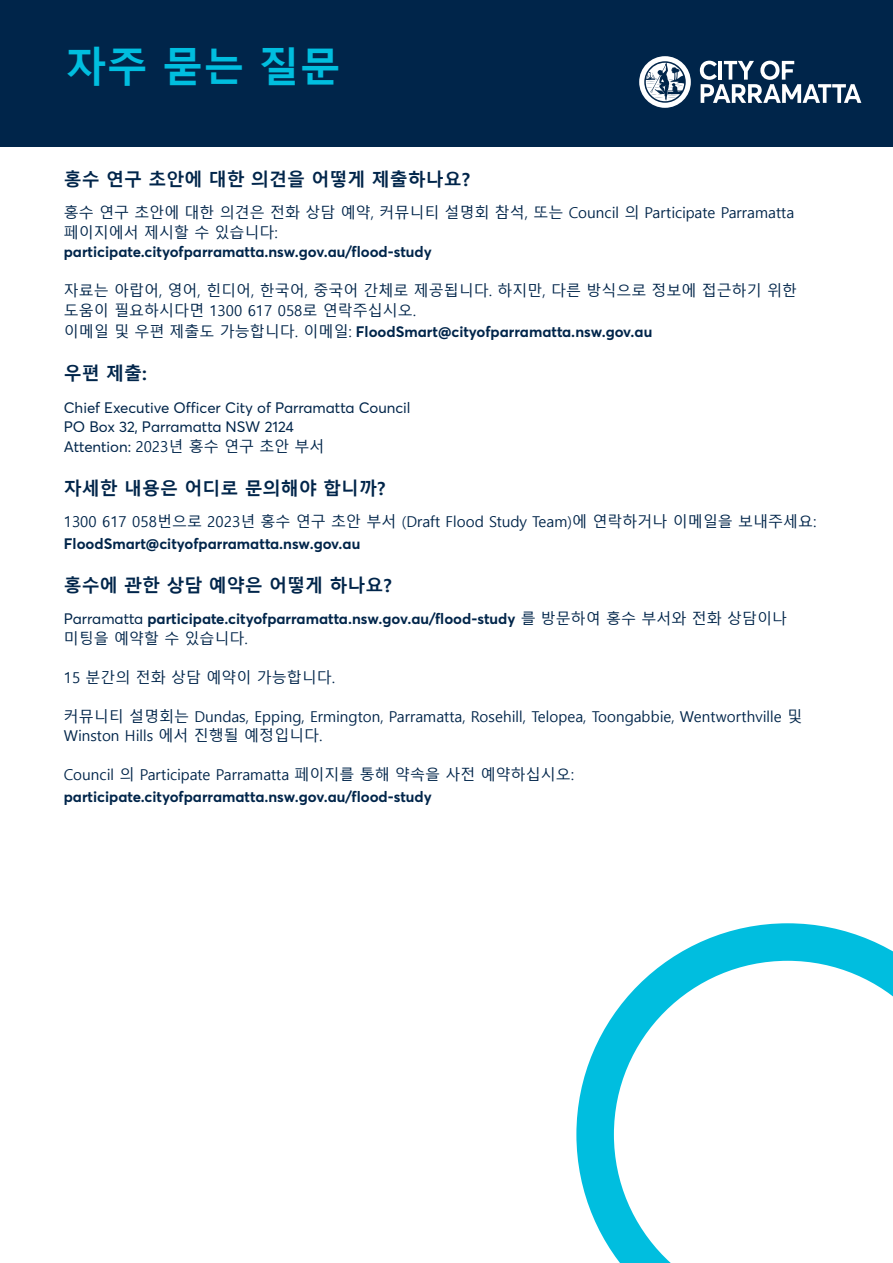
<style>
.page{position:relative;width:893px;height:1263px;background:#fff}
.page>*{position:absolute;margin:0;border:0;box-sizing:border-box;transform-origin:0 0}
.t1{font:700 41.1px "Malgun Gothic";color:#00bedf}
.t2{font:700 18px "Malgun Gothic";color:#00254a}
.t3{font:15px/19.5px "Malgun Gothic";color:#00254a}
.t4{font:700 15px "Parramatta";color:#00254a}
.t5{font:15px/19.5px "Parramatta";color:#00254a}
.s1{font-family:"Malgun Gothic";font-weight:400}
.s2{font-family:"Parramatta"}
.s3{font-weight:400}
</style>
<div class="page">
<div style="left:0;top:0;width:893px;height:147px;background:#00254a"></div>
<svg style="left:700px;top:61px;width:161px;height:42px"></svg>
<svg style="left:639px;top:56px;width:52px;height:52px"></svg>
<svg style="left:576px;top:923px;width:317px;height:340px"></svg>
<h1 class="t1" style="left:66px;top:42px;width:277px">자주 묻는 질문</h1>
<p class="t2" style="left:64px;top:169px;width:408px">홍수 연구 초안에 대한 의견을 어떻게 제출하나요?</p>
<p class="t3" style="left:64px;top:203px;width:732px">홍수 연구 초안에 대한 의견은 전화 상담 예약, 커뮤니티 설명회 참석, 또는 Council 의 Participate Parramatta 페이지에서 제시할 수 있습니다:</p>
<p class="t4" style="left:64px;top:241px;width:369px">participate.cityofparramatta.nsw.gov.au/flood-study</p>
<p class="t3" style="left:64px;top:281px;width:735px">자료는 아랍어, 영어, 힌디어, 한국어, 중국어 간체로 제공됩니다. 하지만, 다른 방식으로 정보에 접근하기 위한 도움이 필요하시다면 1300 617 058로 연락주십시오.</p>
<p class="t4" style="left:64px;top:321px;width:590px"><span class="s1">이메일 및 우편 제출도 가능합니다. 이메일:</span> FloodSmart@cityofparramatta.nsw.gov.au</p>
<p class="t2" style="left:64px;top:363px;width:85px">우편 제출:</p>
<p class="t5" style="left:64px;top:397px;width:348px">Chief Executive Officer City of Parramatta Council<br>PO Box 32, Parramatta NSW 2124</p>
<p class="t3" style="left:64px;top:437px;width:262px"><span class="s2">Attention:</span> 2023년 홍수 연구 초안 부서</p>
<p class="t2" style="left:64px;top:478px;width:323px">자세한 내용은 어디로 문의해야 합니까?</p>
<p class="t3" style="left:64px;top:512px;width:754px">1300 617 058번으로 2023년 홍수 연구 초안 부서 (Draft Flood Study Team)에 연락하거나 이메일을 보내주세요:</p>
<p class="t4" style="left:64px;top:533px;width:298px">FloodSmart@cityofparramatta.nsw.gov.au</p>
<p class="t2" style="left:64px;top:575px;width:329px">홍수에 관한 상담 예약은 어떻게 하나요?</p>
<p class="t4" style="left:64px;top:608px;width:725px"><span class="s3">Parramatta</span> participate.cityofparramatta.nsw.gov.au/flood-study <span class="s1">를 방문하여 홍수 부서와 전화 상담이나</span></p>
<p class="t3" style="left:64px;top:629px;width:186px">미팅을 예약할 수 있습니다.</p>
<p class="t3" style="left:64px;top:668px;width:273px">15 분간의 전화 상담 예약이 가능합니다.</p>
<p class="t3" style="left:64px;top:707px;width:740px">커뮤니티 설명회는 Dundas, Epping, Ermington, Parramatta, Rosehill, Telopea, Toongabbie, Wentworthville 및<br>Winston Hills 에서 진행될 예정입니다.</p>
<p class="t3" style="left:64px;top:765px;width:512px">Council 의 Participate Parramatta 페이지를 통해 약속을 사전 예약하십시오:</p>
<p class="t4" style="left:64px;top:786px;width:369px">participate.cityofparramatta.nsw.gov.au/flood-study</p>
</div>
